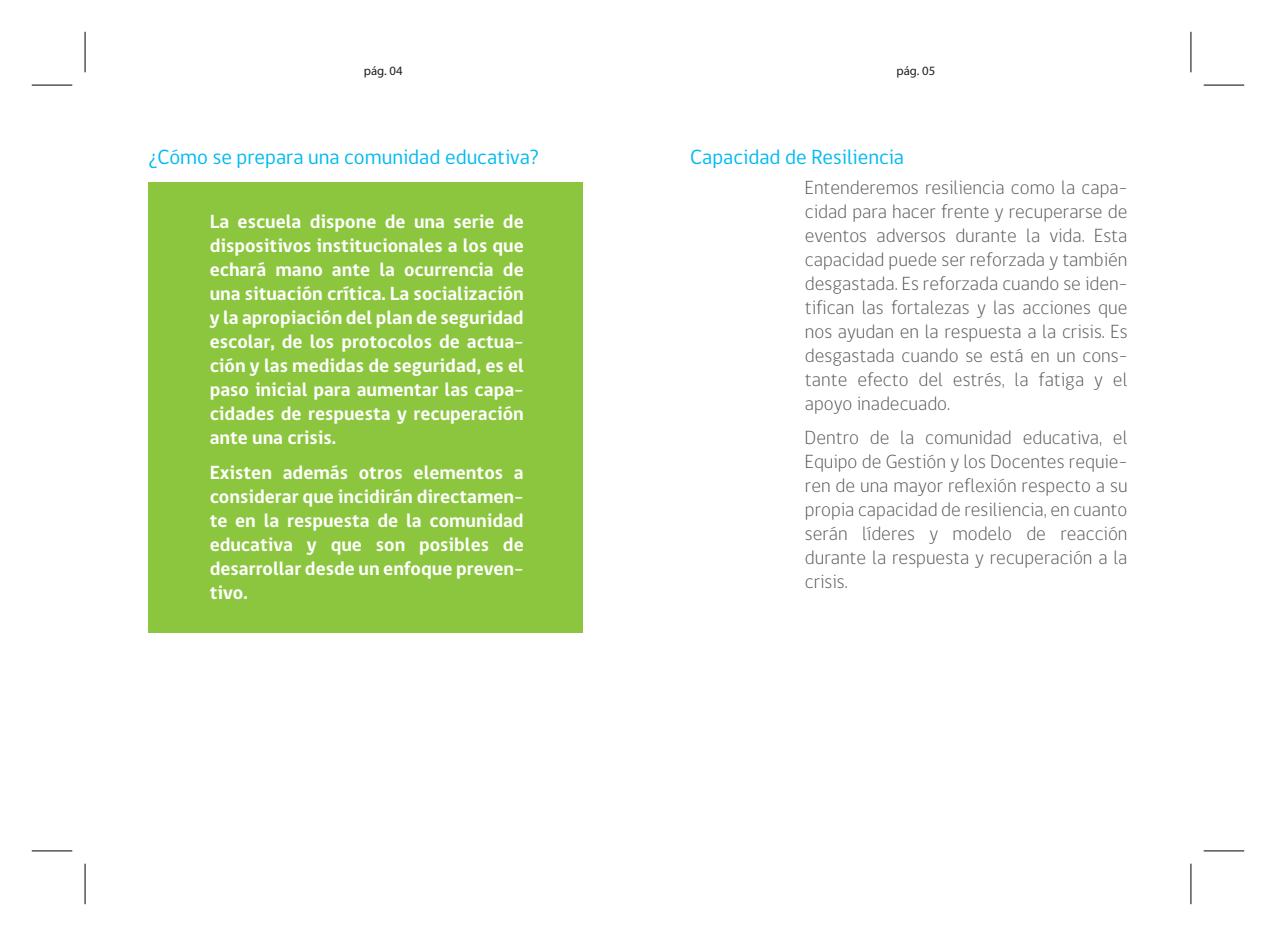
<style>
.page{position:relative;width:1276px;height:936px;background:#fff}
.page>*{position:absolute;margin:0;border:0;box-sizing:border-box;transform-origin:0 0}
.t1{font:21px "gob CL";color:#00baf1}
.t2{font:300 19.5px/24px "gob CL";color:#57585a;text-align:justify}
.t3{font:700 19.5px/24px "gob CL";color:#fff;text-align:justify}
.t4{font:12.75px "Myriad Pro";color:#231f20}
</style>
<div class="page">
<div style="left:148px;top:182px;width:435px;height:450px;background:#8bc63e"></div>
<hr style="left:32px;top:85px;width:40px;height:1px;background:#000">
<hr style="left:1203px;top:85px;width:41px;height:1px;background:#000">
<hr style="left:32px;top:850px;width:40px;height:1px;background:#000">
<hr style="left:1203px;top:850px;width:41px;height:1px;background:#000">
<hr style="left:85px;top:32px;width:1px;height:40px;background:#000">
<hr style="left:85px;top:863px;width:1px;height:41px;background:#000">
<hr style="left:1190px;top:32px;width:1px;height:40px;background:#000">
<hr style="left:1190px;top:863px;width:1px;height:41px;background:#000">
<p class="t4" style="left:364px;top:64px;width:40px">pág. 04</p>
<p class="t4" style="left:896px;top:64px;width:40px">pág. 05</p>
<p class="t1" style="left:149px;top:142px;width:391px">¿Cómo se prepara una comunidad educativa?</p>
<p class="t3" style="left:210px;top:210px;width:316px">La escuela dispone de una serie de dispositivos institucionales a los que echará mano ante la ocurrencia de una situación crítica. La socialización y la apropiación del plan de seguridad escolar, de los protocolos de actua&shy;ción y las medidas de seguridad, es el paso inicial para aumentar las capa&shy;cidades de respuesta y recuperación ante una crisis.</p>
<p class="t3" style="left:210px;top:461px;width:316px">Existen además otros elementos a considerar que incidirán directamen&shy;te en la respuesta de la comunidad educativa y que son posibles de desarrollar desde un enfoque preven&shy;tivo.</p>
<p class="t1" style="left:690px;top:142px;width:215px">Capacidad de Resiliencia</p>
<p class="t2" style="left:805px;top:176px;width:324px">Entenderemos resiliencia como la capa&shy;cidad para hacer frente y recuperarse de eventos adversos durante la vida. Esta capacidad puede ser reforzada y también desgastada. Es reforzada cuando se iden&shy;tifican las fortalezas y las acciones que nos ayudan en la respuesta a la crisis. Es desgastada cuando se está en un cons&shy;tante efecto del estrés, la fatiga y el apoyo inadecuado.</p>
<p class="t2" style="left:805px;top:426px;width:324px">Dentro de la comunidad educativa, el Equipo de Gestión y los Docentes requie&shy;ren de una mayor reflexión respecto a su propia capacidad de resiliencia, en cuanto serán líderes y modelo de reacción durante la respuesta y recuperación a la crisis.</p>
</div>
